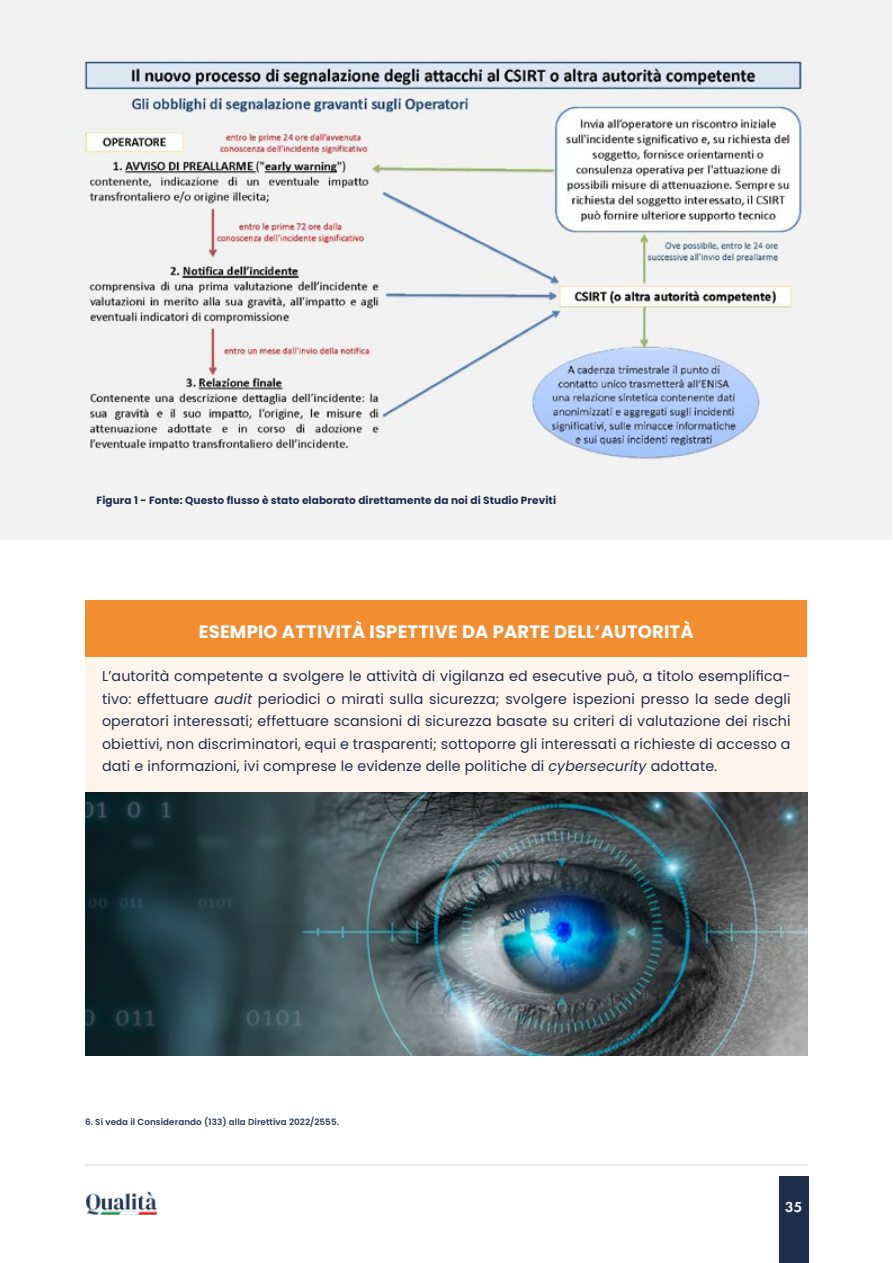
<style>
.page{position:relative;width:893px;height:1263px;background:#fff}
.page>*{position:absolute;margin:0;border:0;box-sizing:border-box;transform-origin:0 0}
.t1{font:700 18px "Poppins";letter-spacing:.01em;color:#fff}
.t2{font:600 15px "Futura PT";color:#fff}
.t3{font:14.25px/22.5px "Poppins";letter-spacing:.01em;color:#1f2e4d;text-align:justify}
.t4{font:700 10.5px "Poppins";letter-spacing:.01em;color:#1f2e4d}
.t5{font:600 8.7px "Poppins";letter-spacing:.01em;color:#303a59}
.s1{font-style:italic}
</style>
<div class="page">
<hr style="left:85px;top:1164px;width:723px;height:1px;background:#dadada">
<div style="left:779px;top:1176px;width:30px;height:87px;background:#1f2e4d"></div>
<img style="left:86px;top:1191px;width:71px;height:24px">
<div style="left:1px;top:0;width:891px;height:540px;background:#f2f2f2"></div>
<img style="left:84px;top:60px;width:719px;height:400px">
<div style="left:85px;top:600px;width:722px;height:58px;background:#f28d32"></div>
<div style="left:85px;top:658px;width:722px;height:278px;background:#fff5ec"></div>
<img style="left:86px;top:793px;width:721px;height:262px">
<p class="t4" style="left:96px;top:494px;width:461px">Figura 1 - Fonte: Questo flusso è stato elaborato direttamente da noi di Studio Previti</p>
<p class="t1" style="left:199px;top:621px;width:496px">ESEMPIO ATTIVITÀ ISPETTIVE DA PARTE DELL’AUTORITÀ</p>
<p class="t3" style="left:102px;top:665px;width:690px">L’autorità competente a svolgere le attività di vigilanza ed esecutive può, a titolo esemplifica&shy;tivo: effettuare <span class="s1">audit</span> periodici o mirati sulla sicurezza; svolgere ispezioni presso la sede degli operatori interessati; effettuare scansioni di sicurezza basate su criteri di valutazione dei rischi obiettivi, non discriminatori, equi e trasparenti; sottoporre gli interessati a richieste di accesso a dati e informazioni, ivi comprese le evidenze delle politiche di <span class="s1">cybersecurity</span> adottate.</p>
<p class="t5" style="left:85px;top:1117px;width:255px">6. Si veda il Considerando (133) alla Direttiva 2022/2555.</p>
<p class="t2" style="left:785px;top:1197px;width:19px">35</p>
</div>
